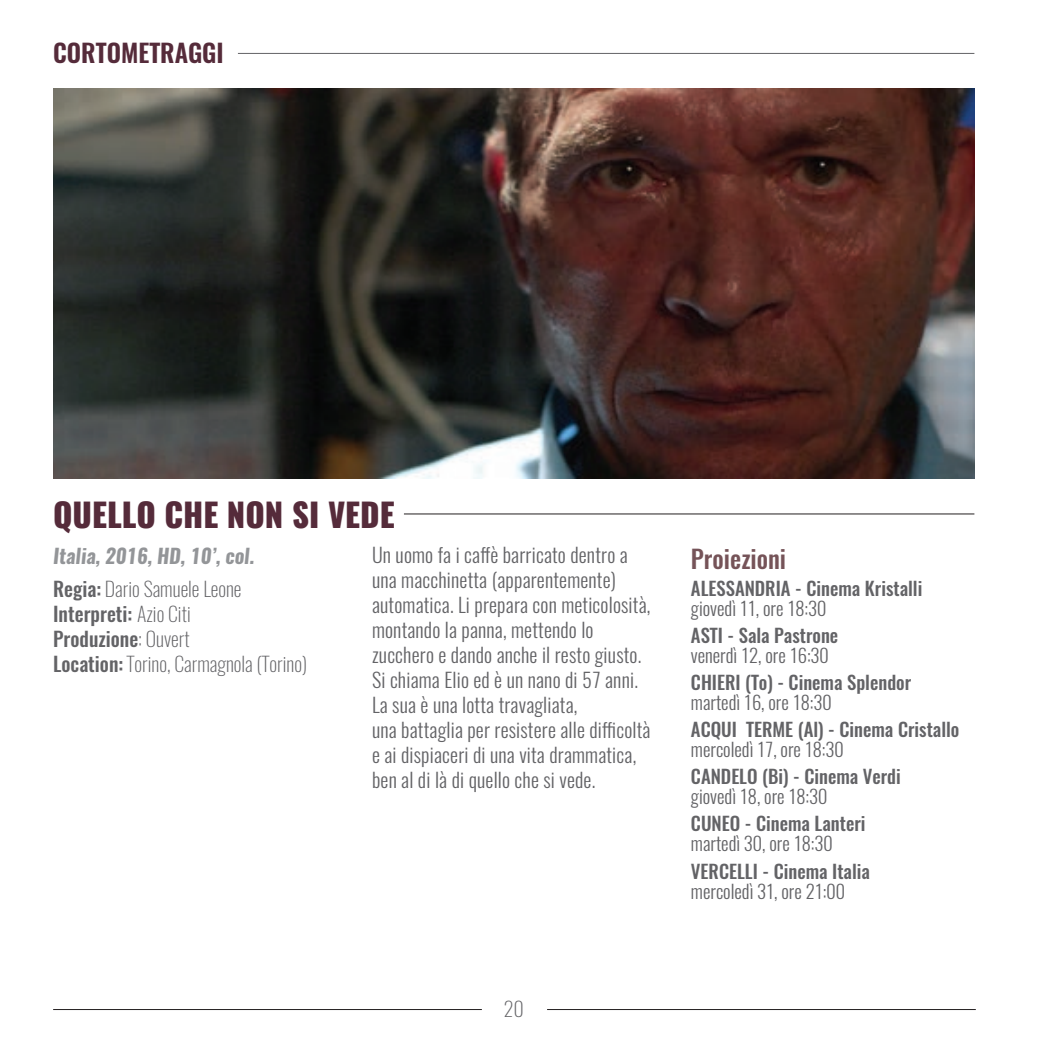
<style>
.page{position:relative;width:1063px;height:1063px;background:#fff}
.page>*{position:absolute;margin:0;border:0;box-sizing:border-box;transform-origin:0 0}
.Titolo{font:800 32.5px "Oswald";color:#552b3a}
.t1{font:600 25px "Oswald";color:#552b3a}
.Titolo_proiezioni{font:500 25px "Oswald";color:#755358}
.Sinossi{font:300 20px/25px "Oswald";letter-spacing:.01em;color:#636366}
.Crediti{font:200 20px "Oswald";color:#636366}
.Crediti-2{font:500 20px "Oswald";color:#636366}
.Sottotitolo_schede{font:italic 700 20px "Oswald";color:#939598}
.Testo_programmi{font:500 18.75px/20px "Oswald";color:#636366}
.Testo_programmi-2{font:300 18.75px/20px "Oswald";color:#636366}
.s1{font-weight:500}
.s2{font-weight:200}
.s3{font-weight:300}
</style>
<div class="page">
<img style="left:53px;top:89px;width:921px;height:389px">
<hr style="left:53px;top:1009px;width:429px;height:1px;background:#231f20">
<hr style="left:547px;top:1009px;width:429px;height:1px;background:#231f20">
<hr style="left:238px;top:53px;width:736px;height:1px;background:#636366">
<hr style="left:404px;top:514px;width:570px;height:1px;background:#231f20">
<p class="t1" style="left:53px;top:36px;width:172px">CORTOMETRAGGI</p>
<p class="Titolo" style="left:53px;top:492px;width:343px">QUELLO CHE NON SI VEDE</p>
<p class="Sottotitolo_schede" style="left:53px;top:542px;width:203px">Italia, 2016, HD, 10’, col.</p>
<p class="Crediti" style="left:53px;top:575px;width:190px"><span class="s1">Regia:</span> Dario Samuele Leone</p>
<p class="Crediti-2" style="left:53px;top:599px;width:139px">Interpreti: <span class="s2">Azio Citi</span></p>
<p class="Crediti-2" style="left:53px;top:624px;width:138px">Produzione<span class="s2">: Ouvert</span></p>
<p class="Crediti" style="left:53px;top:650px;width:256px"><span class="s1">Location:</span> Torino, Carmagnola (Torino)</p>
<p class="Sinossi" style="left:372px;top:543px;width:280px">Un uomo fa i caffè barricato dentro a una macchinetta (apparentemente) automatica. Li prepara con meticolosità, montando la panna, mettendo lo zucchero e dando anche il resto giusto.<br>Si chiama Elio ed è un nano di 57 anni.<br>La sua è una lotta travagliata,</p>
<p class="Sinossi" style="left:372px;top:718px;width:280px">una battaglia per resistere alle difficoltà e ai dispiaceri di una vita drammatica, ben al di là di quello che si vede.</p>
<p class="Crediti" style="left:504px;top:996px;width:21px">20</p>
<p class="Titolo_proiezioni" style="left:691px;top:541px;width:97px">Proiezioni</p>
<p class="Testo_programmi" style="left:691px;top:579px;width:233px">ALESSANDRIA - Cinema Kristalli <span class="s3">giovedì 11, ore 18:30</span></p>
<p class="Testo_programmi-2" style="left:691px;top:625px;width:149px"><span class="s1">ASTI - Sala Pastrone </span>venerdì 12, ore 16:30</p>
<p class="Testo_programmi" style="left:691px;top:673px;width:222px">CHIERI (To) - Cinema Splendor <span class="s3">martedì 16, ore 18:30</span></p>
<p class="Testo_programmi" style="left:691px;top:720px;width:270px">ACQUI TERME (Al) - Cinema Cristallo <span class="s3">mercoledì 17, ore 18:30</span></p>
<p class="Testo_programmi" style="left:691px;top:767px;width:211px">CANDELO (Bi) - Cinema Verdi <span class="s3">giovedì 18, ore 18:30</span></p>
<p class="Testo_programmi" style="left:691px;top:814px;width:176px">CUNEO - Cinema Lanteri <span class="s3">martedì 30, ore 18:30</span></p>
<p class="Testo_programmi" style="left:691px;top:861px;width:181px">VERCELLI - Cinema Italia <span class="s3">mercoledì 31, ore 21:00</span></p>
</div>
